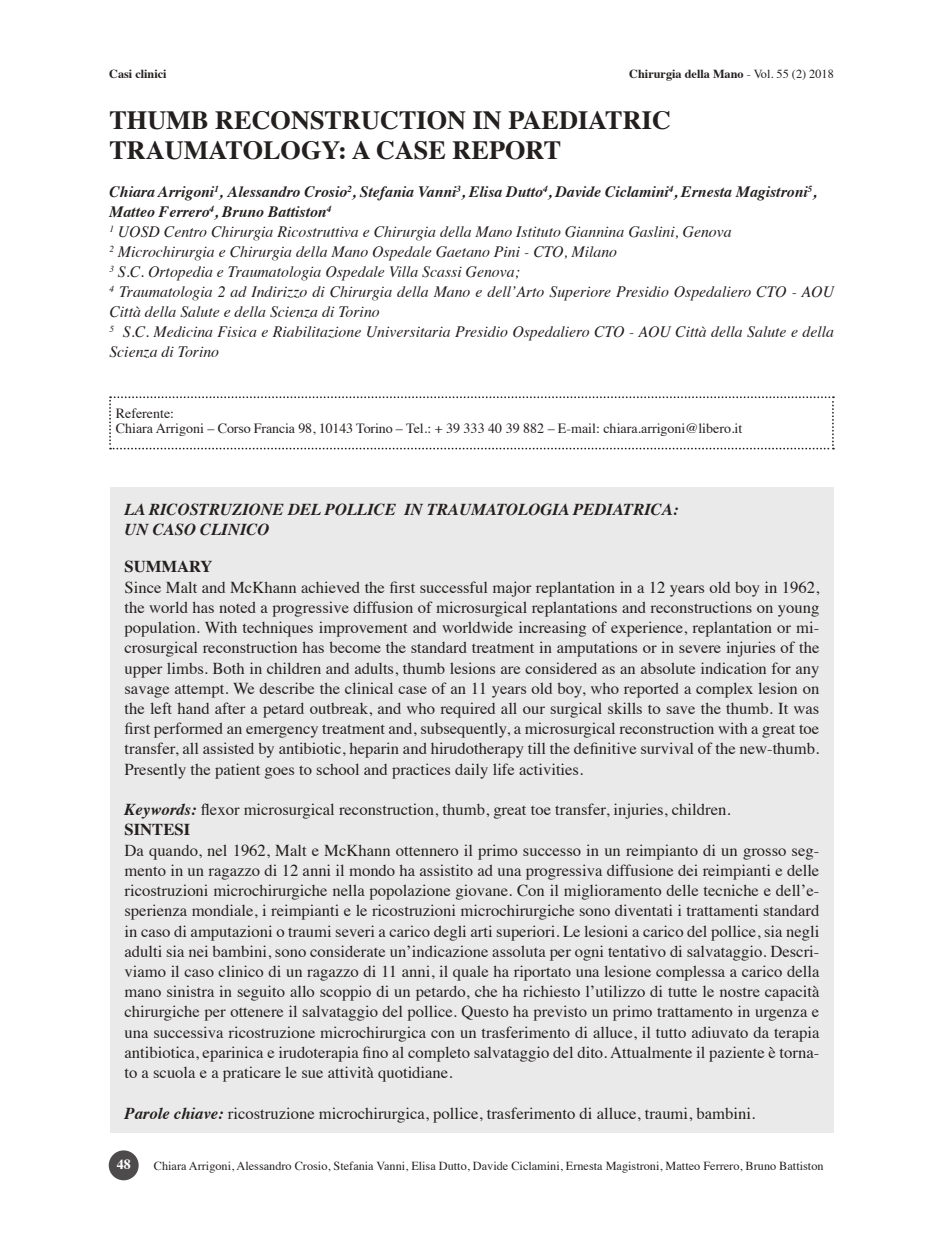
<style>
.page{position:relative;width:943px;height:1241px;background:#fff}
.page>*{position:absolute;margin:0;border:0;box-sizing:border-box;transform-origin:0 0}
.t1{font:700 26.25px/30.6px "Times";color:#241f1f}
.t2{font:16.62px/20.3px "Times";color:#241f1f;text-align:justify}
.t3{font:italic 700 16.62px/20.3px "Times";color:#241f1f}
.t4{font:700 16.62px "Times";color:#241f1f}
.t5{font:italic 15.75px/20.1px "Times";color:#241f1f}
.t6{font:14px/15.8px "Times";color:#241f1f}
.t7{font:700 14px "Times";color:#fff}
.t8{font:12.25px "Times";color:#241f1f}
.t9{font:700 12.25px "Times";color:#241f1f}
.s1{font-weight:400}
.s2{font-weight:700}
.s3{font-weight:700;font-style:italic}
</style>
<div class="page">
<div style="left:109px;top:1150px;width:30px;height:30px;background:#4e4b4c;border-radius:50%"></div>
<svg style="left:109px;top:396px;width:725px;height:53px"></svg>
<div style="left:110px;top:487px;width:723px;height:645px;background:#ebeaea"></div>
<p class="t9" style="left:109px;top:62px;width:59px">Casi clinici</p>
<p class="t9" style="left:629px;top:62px;width:206px">Chirurgia della Mano <span class="s1">- Vol. 55 (2) 2018</span></p>
<h1 class="t1" style="left:109px;top:102px;width:563px">THUMB RECONSTRUCTION IN PAEDIATRIC<br>TRAUMATOLOGY: A CASE REPORT</h1>
<p class="t5" style="left:109px;top:180px;width:726px"><span class="s2">Chiara Arrigoni</span><sup>1</sup><span class="s2">, Alessandro Crosio</span><sup>2</sup><span class="s2">, Stefania Vanni</span><sup>3</sup><span class="s2">, Elisa Dutto</span><sup>4</sup><span class="s2">, Davide Ciclamini</span><sup>4</sup><span class="s2">, Ernesta Magistroni</span><sup>5</sup><span class="s2">, Matteo Ferrero</span><sup>4</sup><span class="s2">, Bruno Battiston</span><sup>4<br></sup><sup>1</sup> UOSD Centro Chirurgia Ricostruttiva e Chirurgia della Mano Istituto Giannina Gaslini, Genova<br><sup>2</sup> Microchirurgia e Chirurgia della Mano Ospedale Gaetano Pini - CTO, Milano<br><sup>3</sup> S.C. Ortopedia e Traumatologia Ospedale Villa Scassi Genova;<br><sup>4</sup> Traumatologia 2 ad Indirizzo di Chirurgia della Mano e dell’Arto Superiore Presidio Ospedaliero CTO - AOU Città della Salute e della Scienza di Torino<br><sup>5</sup> S.C. Medicina Fisica e Riabilitazione Universitaria Presidio Ospedaliero CTO - AOU Città della Salute e della Scienza di Torino</p>
<p class="t6" style="left:116px;top:404px;width:628px">Referente:<br>Chiara Arrigoni – Corso Francia 98, 10143 Torino – Tel.: + 39 333 40 39 882 – E-mail: chiara.arrigoni@libero.it</p>
<p class="t3" style="left:124px;top:497px;width:555px">LA RICOSTRUZIONE DEL POLLICE IN TRAUMATOLOGIA PEDIATRICA:<br>UN CASO CLINICO</p>
<p class="t4" style="left:124px;top:550px;width:90px">SUMMARY</p>
<p class="t2" style="left:124px;top:575px;width:696px">Since Malt and McKhann achieved the first successful major replantation in a 12 years old boy in 1962, the world has noted a progressive diffusion of microsurgical replantations and reconstructions on young population. With techniques improvement and worldwide increasing of experience, replantation or mi&shy;crosurgical reconstruction has become the standard treatment in amputations or in severe injuries of the upper limbs. Both in children and adults, thumb lesions are considered as an absolute indication for any savage attempt. We describe the clinical case of an 11 years old boy, who reported a complex lesion on the left hand after a petard outbreak, and who required all our surgical skills to save the thumb. It was first performed an emergency treatment and, subsequently, a microsurgical reconstruction with a great toe transfer, all assisted by antibiotic, heparin and hirudotherapy till the definitive survival of the new-thumb.<br>Presently the patient goes to school and practices daily life activities.</p>
<p class="t2" style="left:124px;top:797px;width:607px"><span class="s3">Keywords:</span> flexor microsurgical reconstruction, thumb, great toe transfer, injuries, children.<br><span class="s2">SINTESI</span></p>
<p class="t2" style="left:124px;top:838px;width:696px">Da quando, nel 1962, Malt e McKhann ottennero il primo successo in un reimpianto di un grosso seg&shy;mento in un ragazzo di 12 anni il mondo ha assistito ad una progressiva diffusione dei reimpianti e delle ricostruzioni microchirurgiche nella popolazione giovane. Con il miglioramento delle tecniche e dell’e&shy;sperienza mondiale, i reimpianti e le ricostruzioni microchirurgiche sono diventati i trattamenti standard in caso di amputazioni o traumi severi a carico degli arti superiori. Le lesioni a carico del pollice, sia negli adulti sia nei bambini, sono considerate un’indicazione assoluta per ogni tentativo di salvataggio. Descri&shy;viamo il caso clinico di un ragazzo di 11 anni, il quale ha riportato una lesione complessa a carico della mano sinistra in seguito allo scoppio di un petardo, che ha richiesto l’utilizzo di tutte le nostre capacità chirurgiche per ottenere il salvataggio del pollice. Questo ha previsto un primo trattamento in urgenza e una successiva ricostruzione microchirurgica con un trasferimento di alluce, il tutto adiuvato da terapia antibiotica, eparinica e irudoterapia fino al completo salvataggio del dito. Attualmente il paziente è torna&shy;to a scuola e a praticare le sue attività quotidiane.</p>
<p class="t2" style="left:124px;top:1101px;width:632px"><span class="s3">Parole chiave:</span> ricostruzione microchirurgica, pollice, trasferimento di alluce, traumi, bambini.</p>
<p class="t7" style="left:117px;top:1150px;width:15px">48</p>
<p class="t8" style="left:154px;top:1153px;width:671px">Chiara Arrigoni, Alessandro Crosio, Stefania Vanni, Elisa Dutto, Davide Ciclamini, Ernesta Magistroni, Matteo Ferrero, Bruno Battiston</p>
</div>
